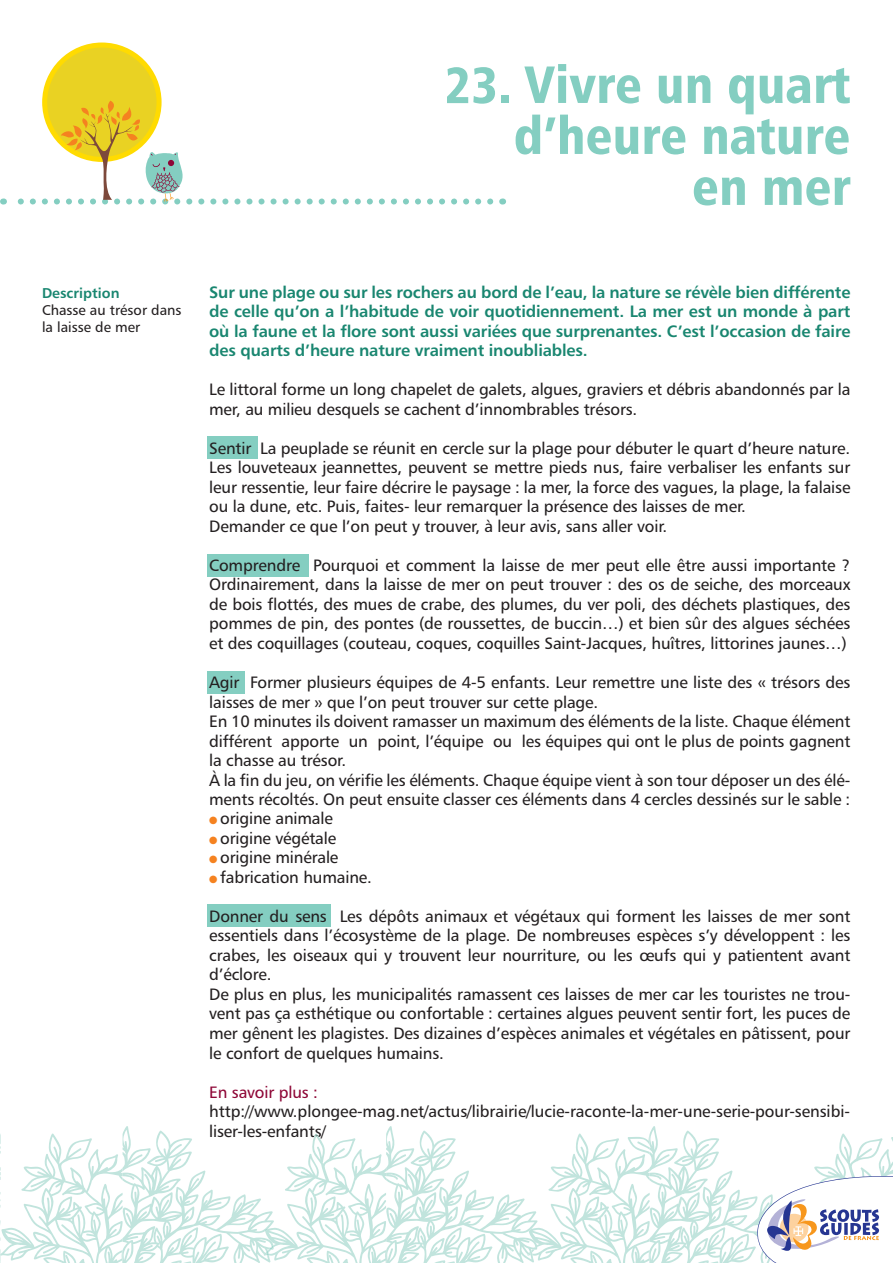
<style>
.page{position:relative;width:893px;height:1263px;background:#fff}
.page>*{position:absolute;margin:0;border:0;box-sizing:border-box;transform-origin:0 0}
.t1{font:52.5px/51px "Humanist 777 BT Black Condensed B";color:#84cec1;text-align:right}
.t2{font:16.5px/19.5px "Humanist 777 BT Roman B";letter-spacing:-.01em;color:#231f20}
.t3{font:16.5px/19.5px "Humanist 777 BT Bold B";letter-spacing:-.01em;color:#198670;text-align:justify}
.t4{font:16.5px "Humanist 777 BT Roman B";letter-spacing:-.01em;color:#8e0737}
.t5{font:14.25px/17.1px "Humanist 777 BT Roman B";color:#231f20}
.t6{font:14.25px "Humanist 777 BT Bold B";color:#198670}
.s1{font-size:51px}
.s2{color:#f58220}
</style>
<div class="page">
<div style="left:207px;top:904px;width:123px;height:23px;background:#84cec1"></div>
<div style="left:207px;top:436px;width:50px;height:22px;background:#84cec1"></div>
<div style="left:207px;top:554px;width:101px;height:23px;background:#84cec1"></div>
<div style="left:207px;top:671px;width:38px;height:23px;background:#84cec1"></div>
<svg style="left:0;top:1126px;width:893px;height:137px"></svg>
<div style="left:42px;top:43px;width:120px;height:119px;background:#ffdb01;border-radius:50%"></div>
<div style="left:47px;top:48px;width:110px;height:109px;background:#e9d223;border-radius:50%"></div>
<svg style="left:3px;top:101px;width:487px;height:103px"></svg>
<h1 class="t1" style="left:445px;top:58px;width:407px"><span class="s1">23.</span> Vivre un quart d’heure nature<br>en mer</h1>
<p class="t6" style="left:42px;top:284px;width:79px">Description</p>
<p class="t5" style="left:42px;top:301px;width:141px">Chasse au trésor dans la laisse de mer</p>
<p class="t3" style="left:209px;top:282px;width:643px">Sur une plage ou sur les rochers au bord de l’eau, la nature se révèle bien différente de celle qu’on a l’habitude de voir quotidiennement. La mer est un monde à part où la faune et la flore sont aussi variées que surprenantes. C’est l’occasion de faire des quarts d’heure nature vraiment inoubliables.</p>
<p class="t2" style="left:209px;top:380px;width:643px">Le littoral forme un long chapelet de galets, algues, graviers et débris abandonnés par la mer, au milieu desquels se cachent d’innombrables trésors.</p>
<p class="t2" style="left:209px;top:438px;width:643px">Sentir La peuplade se réunit en cercle sur la plage pour débuter le quart d’heure nature.<br>Les louveteaux jeannettes, peuvent se mettre pieds nus, faire verbaliser les enfants sur leur ressentie, leur faire décrire le paysage : la mer, la force des vagues, la plage, la falaise ou la dune, etc. Puis, faites- leur remarquer la présence des laisses de mer.<br>Demander ce que l’on peut y trouver, à leur avis, sans aller voir.</p>
<p class="t2" style="left:209px;top:555px;width:643px;text-align:justify">Comprendre Pourquoi et comment la laisse de mer peut elle être aussi importante ?<br>Ordinairement, dans la laisse de mer on peut trouver : des os de seiche, des morceaux de bois flottés, des mues de crabe, des plumes, du ver poli, des déchets plastiques, des pommes de pin, des pontes (de roussettes, de buccin…) et bien sûr des algues séchées et des coquillages (couteau, coques, coquilles Saint-Jacques, huîtres, littorines jaunes…)</p>
<p class="t2" style="left:209px;top:672px;width:643px">Agir Former plusieurs équipes de 4-5 enfants. Leur remettre une liste des « trésors des laisses de mer » que l’on peut trouver sur cette plage.<br>En 10 minutes ils doivent ramasser un maximum des éléments de la liste. Chaque élément différent apporte un point, l’équipe ou les équipes qui ont le plus de points gagnent la chasse au trésor.<br>À la fin du jeu, on vérifie les éléments. Chaque équipe vient à son tour déposer un des élé&shy;ments récoltés. On peut ensuite classer ces éléments dans 4 cercles dessinés sur le sable :</p>
<p class="t2" style="left:209px;top:809px;width:125px"><span class="s2">●</span> origine animale</p>
<p class="t2" style="left:209px;top:828px;width:129px"><span class="s2">●</span> origine végétale</p>
<p class="t2" style="left:209px;top:848px;width:131px"><span class="s2">●</span> origine minérale</p>
<p class="t2" style="left:209px;top:867px;width:164px"><span class="s2">●</span> fabrication humaine.</p>
<p class="t2" style="left:209px;top:906px;width:643px">Donner du sens Les dépôts animaux et végétaux qui forment les laisses de mer sont essentiels dans l’écosystème de la plage. De nombreuses espèces s’y développent : les crabes, les oiseaux qui y trouvent leur nourriture, ou les œufs qui y patientent avant d’éclore.<br>De plus en plus, les municipalités ramassent ces laisses de mer car les touristes ne trou&shy;vent pas ça esthétique ou confortable : certaines algues peuvent sentir fort, les puces de mer gênent les plagistes. Des dizaines d’espèces animales et végétales en pâtissent, pour le confort de quelques humains.</p>
<p class="t4" style="left:209px;top:1081px;width:110px">En savoir plus :</p>
<p class="t2" style="left:209px;top:1101px;width:642px">http://www.plongee-mag.net/actus/librairie/lucie-raconte-la-mer-une-serie-pour-sensibi&shy;liser-les-enfants/</p>
</div>
